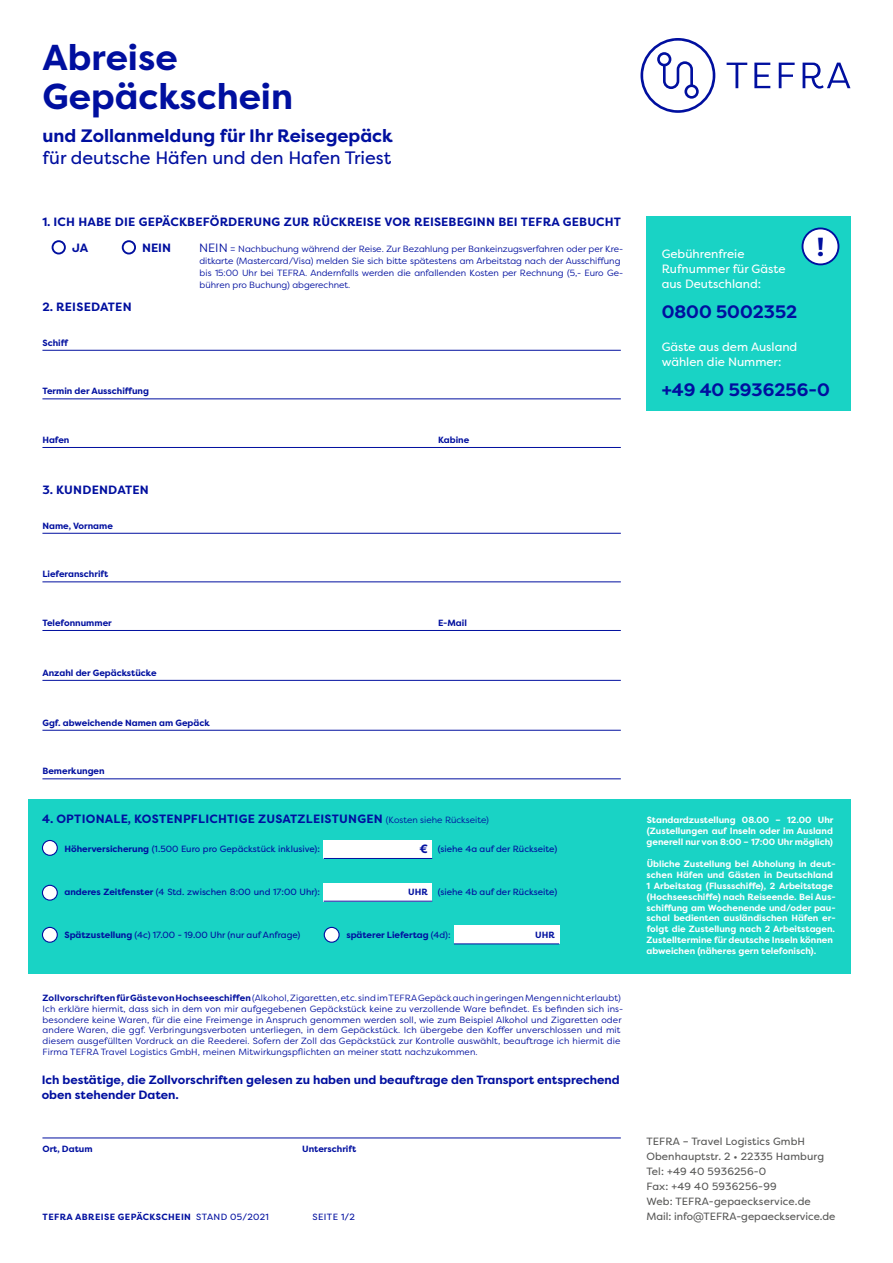
<style>
.page{position:relative;width:893px;height:1263px;background:#fff}
.page>*{position:absolute;margin:0;border:0;box-sizing:border-box;transform-origin:0 0}
.t1{font:700 36px/39px "Filson Pro";color:#000f9f}
.t2{font:700 26.1px "Filson Pro";color:#000f9f}
.t3{font:700 18px "Filson Pro";color:#000f9f}
.t4{font:18px "Filson Pro";color:#000f9f}
.t5{font:700 12px/14.4px "Filson Pro";letter-spacing:.01em;color:#000f9f}
.t6{font:12px/15px "Filson Pro";color:#fff}
.t7{font:10.5px/15px "Filson Pro";letter-spacing:.01em;color:#575756}
.t8{font:9px/10.8px "Filson Pro";letter-spacing:.015em;color:#000f9f}
.t9{font:700 9px/10.8px "Filson Pro";color:#fff}
.t10{font:9px "Filson Pro";color:#000f9f}
.t11{font:700 9px "Filson Pro";color:#000f9f}
.t12{font:700 9px "Filson Pro";letter-spacing:.045em;color:#000f9f}
.s1{font-size:12px}
.s2{font-weight:400;font-size:9px}
.s3{font-weight:700}
.s4{font-weight:400}
</style>
<div class="page">
<svg style="left:727px;top:63px;width:20px;height:25px"></svg>
<svg style="left:754px;top:63px;width:16px;height:25px"></svg>
<svg style="left:779px;top:63px;width:16px;height:25px"></svg>
<svg style="left:803px;top:63px;width:47px;height:26px"></svg>
<svg style="left:640px;top:38px;width:75px;height:75px"></svg>
<div style="left:646px;top:217px;width:204px;height:194px;background:#19d3c5"></div>
<div style="left:802px;top:228px;width:36px;height:36px;background:#fff;border-radius:50%"></div>
<div style="left:801px;top:227px;width:38px;height:38px;border:2px solid #000f9f;border-radius:50%"></div>
<hr style="left:42px;top:350px;width:579px;height:1px;background:#000f9f">
<hr style="left:42px;top:533px;width:579px;height:1px;background:#000f9f">
<hr style="left:42px;top:398px;width:579px;height:1px;background:#000f9f">
<hr style="left:42px;top:581px;width:579px;height:1px;background:#000f9f">
<hr style="left:42px;top:447px;width:579px;height:1px;background:#000f9f">
<hr style="left:42px;top:630px;width:579px;height:1px;background:#000f9f">
<hr style="left:42px;top:730px;width:579px;height:1px;background:#000f9f">
<hr style="left:42px;top:680px;width:579px;height:1px;background:#000f9f">
<hr style="left:42px;top:1137px;width:579px;height:1px;background:#000f9f">
<hr style="left:42px;top:778px;width:579px;height:1px;background:#000f9f">
<div style="left:122px;top:240px;width:14px;height:14px;border:2px solid #000f9f;border-radius:50%"></div>
<div style="left:52px;top:240px;width:14px;height:14px;border:2px solid #000f9f;border-radius:50%"></div>
<div style="left:28px;top:800px;width:822px;height:174px;background:#19d3c5"></div>
<div style="left:324px;top:840px;width:108px;height:19px;background:#fff"></div>
<div style="left:324px;top:883px;width:108px;height:18px;background:#fff"></div>
<div style="left:454px;top:925px;width:105px;height:19px;background:#fff"></div>
<hr style="left:324px;top:858px;width:108px;height:1px;background:#000f9f">
<hr style="left:324px;top:901px;width:108px;height:1px;background:#000f9f">
<hr style="left:454px;top:943px;width:105px;height:1px;background:#000f9f">
<div style="left:42px;top:840px;width:15px;height:15px;background:#fff;border-radius:50%"></div>
<div style="left:42px;top:840px;width:16px;height:16px;border:1px solid #000f9f;border-radius:50%"></div>
<div style="left:42px;top:885px;width:15px;height:15px;background:#fff;border-radius:50%"></div>
<div style="left:42px;top:885px;width:16px;height:16px;border:1px solid #000f9f;border-radius:50%"></div>
<div style="left:42px;top:927px;width:15px;height:15px;background:#fff;border-radius:50%"></div>
<div style="left:42px;top:927px;width:16px;height:16px;border:1px solid #000f9f;border-radius:50%"></div>
<div style="left:324px;top:927px;width:15px;height:15px;background:#fff;border-radius:50%"></div>
<div style="left:324px;top:927px;width:16px;height:16px;border:1px solid #000f9f;border-radius:50%"></div>
<h1 class="t1" style="left:43px;top:38px;width:252px">Abreise<br>Gepäckschein</h1>
<h3 class="t3" style="left:43px;top:124px;width:352px">und Zollanmeldung für Ihr Reisegepäck</h3>
<h3 class="t4" style="left:43px;top:146px;width:350px">für deutsche Häfen und den Hafen Triest</h3>
<h3 class="t5" style="left:42px;top:215px;width:580px">1. ICH HABE DIE GEPÄCKBEFÖRDERUNG ZUR RÜCKREISE VOR REISEBEGINN BEI TEFRA GEBUCHT</h3>
<h3 class="t5" style="left:72px;top:241px;width:18px">JA</h3>
<h3 class="t5" style="left:142px;top:241px;width:30px">NEIN</h3>
<h3 class="t5" style="left:42px;top:299px;width:91px">2. REISEDATEN</h3>
<p class="t11" style="left:42px;top:337px;width:27px">Schiff</p>
<p class="t11" style="left:42px;top:386px;width:108px">Termin der Ausschiffung</p>
<p class="t11" style="left:42px;top:434px;width:29px">Hafen</p>
<h3 class="t5" style="left:42px;top:482px;width:108px">3. KUNDENDATEN</h3>
<p class="t11" style="left:42px;top:520px;width:72px">Name, Vorname</p>
<p class="t11" style="left:42px;top:569px;width:67px">Lieferanschrift</p>
<p class="t11" style="left:42px;top:617px;width:71px">Telefonnummer</p>
<p class="t11" style="left:42px;top:667px;width:116px">Anzahl der Gepäckstücke</p>
<p class="t8" style="left:199px;top:242px;width:426px;line-height:12px"><span class="s1">NEIN</span> = Nachbuchung während der Reise. Zur Bezahlung per Bankeinzugsverfahren oder per Kre&shy;ditkarte (Mastercard/Visa) melden Sie sich bitte spätestens am Arbeitstag nach der Ausschiffung bis 15:00 Uhr bei TEFRA. Andernfalls werden die anfallenden Kosten per Rechnung (5,- Euro Ge&shy;bühren pro Buchung) abgerechnet.</p>
<p class="t11" style="left:438px;top:434px;width:33px">Kabine</p>
<p class="t11" style="left:438px;top:617px;width:30px">E-Mail</p>
<p class="t11" style="left:42px;top:717px;width:169px">Ggf. abweichende Namen am Gepäck</p>
<p class="t11" style="left:42px;top:766px;width:64px">Bemerkungen</p>
<h3 class="t5" style="left:42px;top:812px;width:448px">4. OPTIONALE, KOSTENPFLICHTIGE ZUSATZLEISTUNGEN <span class="s2">(Kosten siehe Rückseite)</span></h3>
<p class="t10" style="left:64px;top:842px;width:257px"><span class="s3">Höherversicherung</span> (1.500 Euro pro Gepäckstück inklusive):</p>
<h3 class="t5" style="left:419px;top:841px;width:10px">€</h3>
<p class="t11" style="left:408px;top:887px;width:21px">UHR</p>
<p class="t10" style="left:438px;top:842px;width:121px">(siehe 4a auf der Rückseite)</p>
<p class="t10" style="left:64px;top:886px;width:257px"><span class="s3">anderes Zeitfenster</span> (4 Std. zwischen 8:00 und 17:00 Uhr):</p>
<p class="t10" style="left:64px;top:929px;width:238px"><span class="s3">Spätzustellung</span> (4c) 17.00 - 19.00 Uhr (nur auf Anfrage)</p>
<p class="t11" style="left:346px;top:929px;width:106px">späterer Liefertag <span class="s4">(4d):</span></p>
<p class="t10" style="left:438px;top:886px;width:121px">(siehe 4b auf der Rückseite)</p>
<p class="t11" style="left:535px;top:929px;width:21px">UHR</p>
<p class="t8" style="left:42px;top:992px;width:582px"><span class="s3">Zollvorschriften für Gäste von Hochseeschiffen</span> (Alkohol, Zigaretten, etc. sind im TEFRA Gepäck auch in geringen Mengen nicht erlaubt)<br>Ich erkläre hiermit, dass sich in dem von mir aufgegebenen Gepäckstück keine zu verzollende Ware befindet. Es befinden sich ins&shy;besondere keine Waren, für die eine Freimenge in Anspruch genommen werden soll, wie zum Beispiel Alkohol und Zigaretten oder andere Waren, die ggf. Verbringungsverboten unterliegen, in dem Gepäckstück. Ich übergebe den Koffer unverschlossen und mit diesem ausgefüllten Vordruck an die Reederei. Sofern der Zoll das Gepäckstück zur Kontrolle auswählt, beauftrage ich hiermit die Firma TEFRA Travel Logistics GmbH, meinen Mitwirkungspflichten an meiner statt nachzukommen.</p>
<h3 class="t5" style="left:42px;top:1073px;width:579px">Ich bestätige, die Zollvorschriften gelesen zu haben und beauftrage den Transport entsprechend oben stehender Daten.</h3>
<p class="t11" style="left:42px;top:1143px;width:52px">Ort, Datum</p>
<p class="t11" style="left:302px;top:1143px;width:55px">Unterschrift</p>
<p class="t12" style="left:43px;top:1211px;width:228px">TEFRA ABREISE GEPÄCKSCHEIN <span class="s4">STAND 05/2021</span></p>
<p class="t10" style="left:313px;top:1211px;width:44px">SEITE 1/2</p>
<h3 class="t6" style="left:662px;top:246px;width:84px">Gebührenfreie</h3>
<h2 class="t2" style="left:817px;top:230px;width:9px">!</h2>
<h3 class="t6" style="left:662px;top:261px;width:125px">Rufnummer für Gäste aus Deutschland:</h3>
<h3 class="t3" style="left:662px;top:300px;width:137px">0800 5002352</h3>
<h3 class="t6" style="left:662px;top:339px;width:137px">Gäste aus dem Ausland wählen die Nummer:</h3>
<h3 class="t3" style="left:662px;top:378px;width:170px">+49 40 5936256-0</h3>
<p class="t9" style="left:647px;top:815px;width:188px;text-align:justify">Standardzustellung 08.00 – 12.00 Uhr (Zustellungen auf Inseln oder im Ausland generell nur von 8:00 – 17:00 Uhr möglich)</p>
<p class="t9" style="left:646px;top:859px;width:191px">Übliche Zustellung bei Abholung in deut&shy;schen Häfen und Gästen in Deutschland 1 Arbeitstag (Flussschiffe), 2 Arbeitstage (Hochseeschiffe) nach Reiseende. Bei Aus&shy;schiffung am Wochenende und/oder pau&shy;schal bedienten ausländischen Häfen er&shy;folgt die Zustellung nach 2 Arbeitstagen.<br>Zustelltermine für deutsche Inseln können abweichen (näheres gern telefonisch).</p>
<p class="t7" style="left:646px;top:1134px;width:191px">TEFRA – Travel Logistics GmbH<br>Obenhauptstr. 2 • 22335 Hamburg<br>Tel: +49 40 5936256-0<br>Fax: +49 40 5936256-99<br>Web: TEFRA-gepaeckservice.de<br>Mail: info@TEFRA-gepaeckservice.de</p>
</div>
